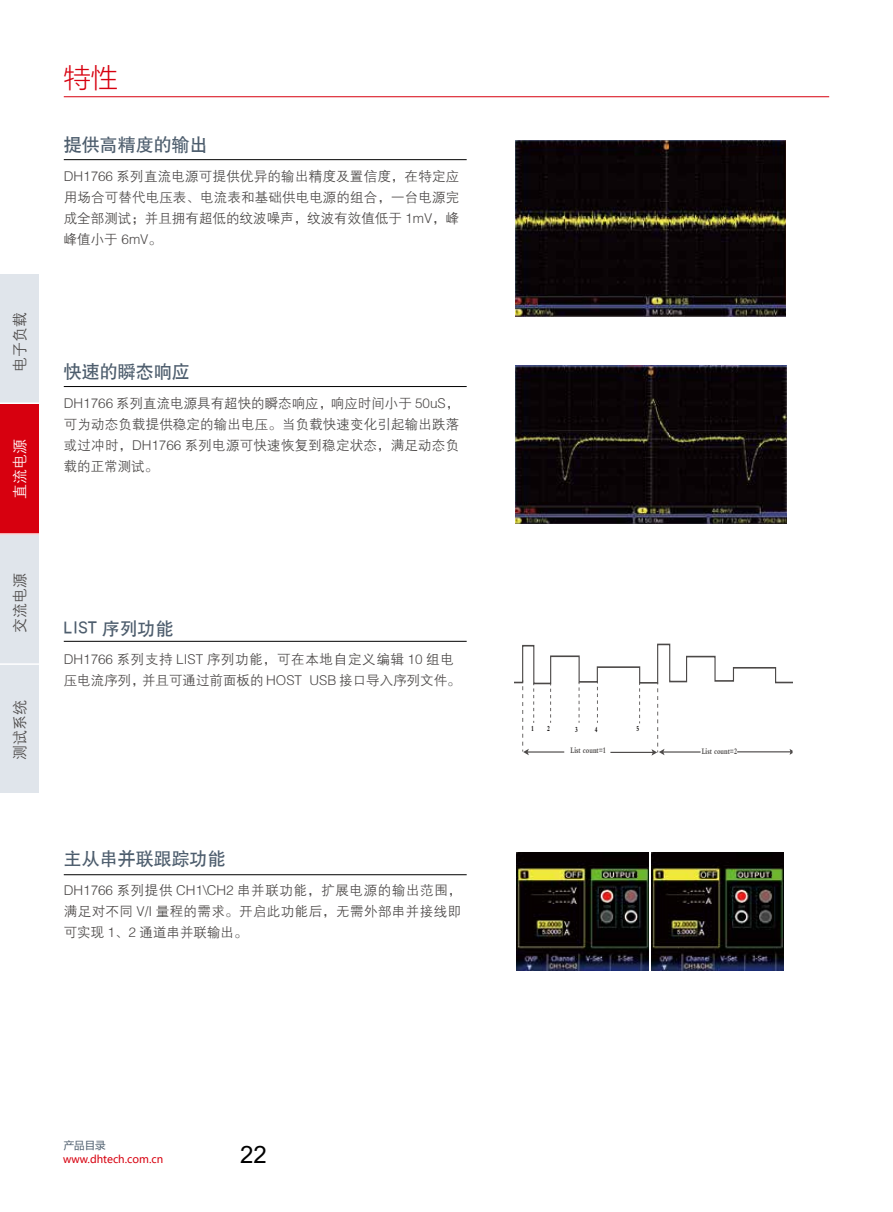
<style>
.page{position:relative;width:893px;height:1212px;background:#fff}
.page>*{position:absolute;margin:0;border:0;box-sizing:border-box;transform-origin:0 0}
.t1{font:300 27px "Microsoft Ya Hei";color:#d7000f}
.t2{font:24px "Arial";color:#000}
.t3{font:18px "H Yb 1 gj";color:#4d5d6d}
.t4{font:15px "FZZDXJW GB1 0";color:#4c4948}
.t5{font:15px "FZZDXJW GB1 0";color:#fff}
.t6{font:13.5px/21px "FZZDXJW GB1 0";letter-spacing:.01em;color:#4c4948;text-align:justify}
.t7{font:10.5px "Microsoft Ya Hei";color:#d7000f}
.t8{font:10.5px "Microsoft Ya Hei";color:#4d5d6d}
.t9{font:8.85px "FZDBSJW GB1 0";color:#4c4948;scale:.71 1}
.t10{font:7.95px "FZDBSJW GB1 0";color:#040000;scale:.71 1}
</style>
<div class="page">
<div style="left:0;top:274px;width:39px;height:519px;background:#e0e5eb"></div>
<div style="left:0;top:404px;width:39px;height:130px;background:#d7000f"></div>
<hr style="left:0;top:533px;width:39px;height:2px;background:#fff">
<hr style="left:0;top:402px;width:39px;height:2px;background:#fff">
<hr style="left:0;top:663px;width:39px;height:2px;background:#fff">
<hr style="left:64px;top:96px;width:765px;height:1px;background:#d7000f">
<hr style="left:64px;top:386px;width:403px;height:1px;background:#000">
<hr style="left:64px;top:159px;width:403px;height:1px;background:#000">
<hr style="left:64px;top:641px;width:403px;height:1px;background:#000">
<hr style="left:64px;top:874px;width:403px;height:1px;background:#000">
<img style="left:517px;top:852px;width:131px;height:118px">
<img style="left:515px;top:366px;width:271px;height:158px">
<img style="left:515px;top:140px;width:270px;height:177px">
<img style="left:651px;top:852px;width:132px;height:119px">
<svg style="left:514px;top:643px;width:278px;height:113px"></svg>
<p class="t4" style="left:12px;top:372px;width:61px;rotate:-90deg">电子负载</p>
<p class="t5" style="left:12px;top:499px;width:62px;rotate:-90deg">直流电源</p>
<p class="t4" style="left:12px;top:633px;width:61px;rotate:-90deg">交流电源</p>
<p class="t4" style="left:12px;top:760px;width:61px;rotate:-90deg">测试系统</p>
<h1 class="t1" style="left:64px;top:59px;width:55px">特性</h1>
<h3 class="t3" style="left:64px;top:136px;width:145px">提供高精度的输出</h3>
<p class="t6" style="left:64px;top:166px;width:397px">DH1766 系列直流电源可提供优异的输出精度及置信度，在特定应用场合可替代电压表、电流表和基础供电电源的组合，一台电源完成全部测试；并且拥有超低的纹波噪声，纹波有效值低于 1mV，峰峰值小于 6mV。</p>
<h3 class="t3" style="left:64px;top:363px;width:127px">快速的瞬态响应</h3>
<p class="t6" style="left:64px;top:393px;width:397px">DH1766 系列直流电源具有超快的瞬态响应，响应时间小于 50uS，可为动态负载提供稳定的输出电压。当负载快速变化引起输出跌落或过冲时，DH1766 系列电源可快速恢复到稳定状态，满足动态负载的正常测试。</p>
<h3 class="t3" style="left:64px;top:620px;width:111px">LIST 序列功能</h3>
<p class="t6" style="left:64px;top:649px;width:398px">DH1766 系列支持 LIST 序列功能，可在本地自定义编辑 10 组电压电流序列，并且可通过前面板的 HOST USB 接口导入序列文件。</p>
<h3 class="t3" style="left:64px;top:850px;width:163px">主从串并联跟踪功能</h3>
<p class="t6" style="left:64px;top:880px;width:399px">DH1766 系列提供 CH1\CH2 串并联功能，扩展电源的输出范围，满足对不同 V/I 量程的需求。开启此功能后，无需外部串并接线即可实现 1、2 通道串并联输出。</p>
<p class="t10" style="left:531px;top:724px;width:6px">1</p>
<p class="t10" style="left:547px;top:724px;width:6px">2</p>
<p class="t10" style="left:575px;top:725px;width:6px">3</p>
<p class="t10" style="left:595px;top:725px;width:6px">4</p>
<p class="t10" style="left:637px;top:724px;width:6px">5</p>
<p class="t9" style="left:571px;top:745px;width:51px">List count=1</p>
<p class="t9" style="left:702px;top:746px;width:51px">List count=2</p>
<p class="t8" style="left:64px;top:1138px;width:43px">产品目录</p>
<p class="t7" style="left:63px;top:1151px;width:102px">www.dhtech.com.cn</p>
<h2 class="t2" style="left:240px;top:1138px;width:28px">22</h2>
</div>
